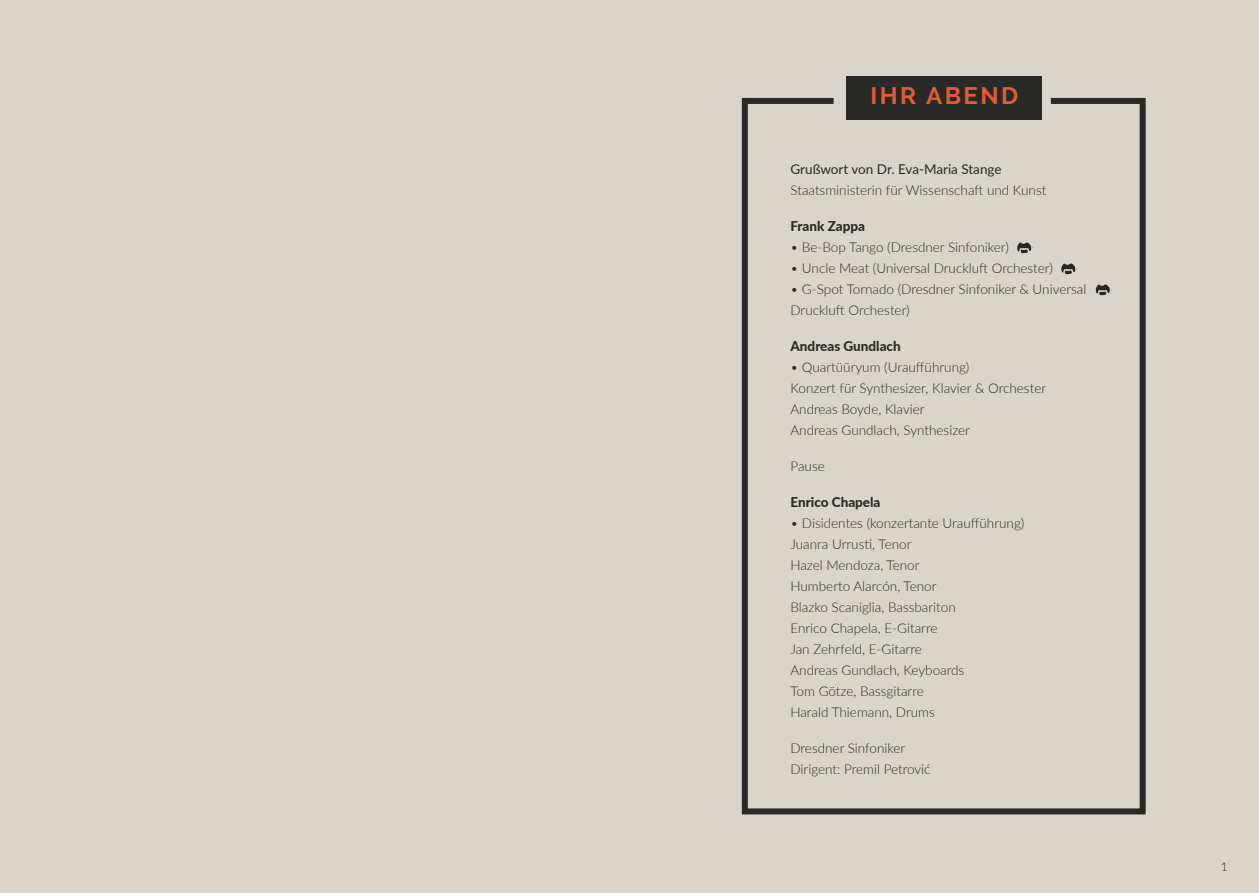
<style>
.page{position:relative;width:1259px;height:893px;background:#dad5cc}
.page>*{position:absolute;margin:0;border:0;box-sizing:border-box;transform-origin:0 0}
.t1{font:700 24px "Raleway";letter-spacing:.1em;color:#e25d34}
.t2{font:13.5px/21px "Lato Light 2";color:#292927}
.t3{font:300 13.5px "Lato";color:#292927}
.t4{font:800 13.5px "Lato";color:#292927}
.t5{font:13.5px "Lato";color:#292927}
.t6{font:300 12px "Lato";color:#292927}
</style>
<div class="page">
<div style="left:846px;top:76px;width:195px;height:43px;background:#292927"></div>
<svg style="left:741px;top:95px;width:405px;height:720px"></svg>
<svg style="left:1017px;top:242px;width:16px;height:11px"></svg>
<svg style="left:1095px;top:284px;width:17px;height:11px"></svg>
<svg style="left:1061px;top:263px;width:16px;height:11px"></svg>
<h1 class="t1" style="left:870px;top:82px;width:149px">IHR ABEND</h1>
<p class="t5" style="left:790px;top:160px;width:213px">Grußwort von Dr. Eva-Maria Stange</p>
<p class="t2" style="left:790px;top:179px;width:257px">Staatsministerin für Wissenschaft und Kunst</p>
<p class="t4" style="left:790px;top:216px;width:76px">Frank Zappa</p>
<p class="t3" style="left:790px;top:238px;width:220px">• Be-Bop Tango (Dresdner Sinfoniker)</p>
<p class="t2" style="left:790px;top:257px;width:264px">• Uncle Meat (Universal Druckluft Orchester)</p>
<p class="t3" style="left:790px;top:280px;width:297px">• G-Spot Tornado (Dresdner Sinfoniker &amp; Universal</p>
<p class="t2" style="left:790px;top:299px;width:121px">Druckluft Orchester)</p>
<p class="t4" style="left:790px;top:336px;width:112px">Andreas Gundlach</p>
<p class="t2" style="left:790px;top:356px;width:257px">• Quartüüryum (Uraufführung)<br>Konzert für Synthesizer, Klavier &amp; Orchester Andreas Boyde, Klavier<br>Andreas Gundlach, Synthesizer</p>
<p class="t3" style="left:790px;top:457px;width:36px">Pause</p>
<p class="t4" style="left:790px;top:492px;width:92px">Enrico Chapela</p>
<p class="t2" style="left:790px;top:512px;width:235px">• Disidentes (konzertante Uraufführung)<br>Juanra Urrusti, Tenor<br>Hazel Mendoza, Tenor<br>Humberto Alarcón, Tenor<br>Blazko Scaniglia, Bassbariton<br>Enrico Chapela, E-Gitarre<br>Jan Zehrfeld, E-Gitarre<br>Andreas Gundlach, Keyboards<br>Tom Götze, Bassgitarre<br>Harald Thiemann, Drums</p>
<p class="t3" style="left:790px;top:739px;width:116px">Dresdner Sinfoniker</p>
<p class="t2" style="left:790px;top:758px;width:142px">Dirigent: Premil Petrović</p>
<p class="t6" style="left:1220px;top:858px;width:8px">1</p>
</div>
